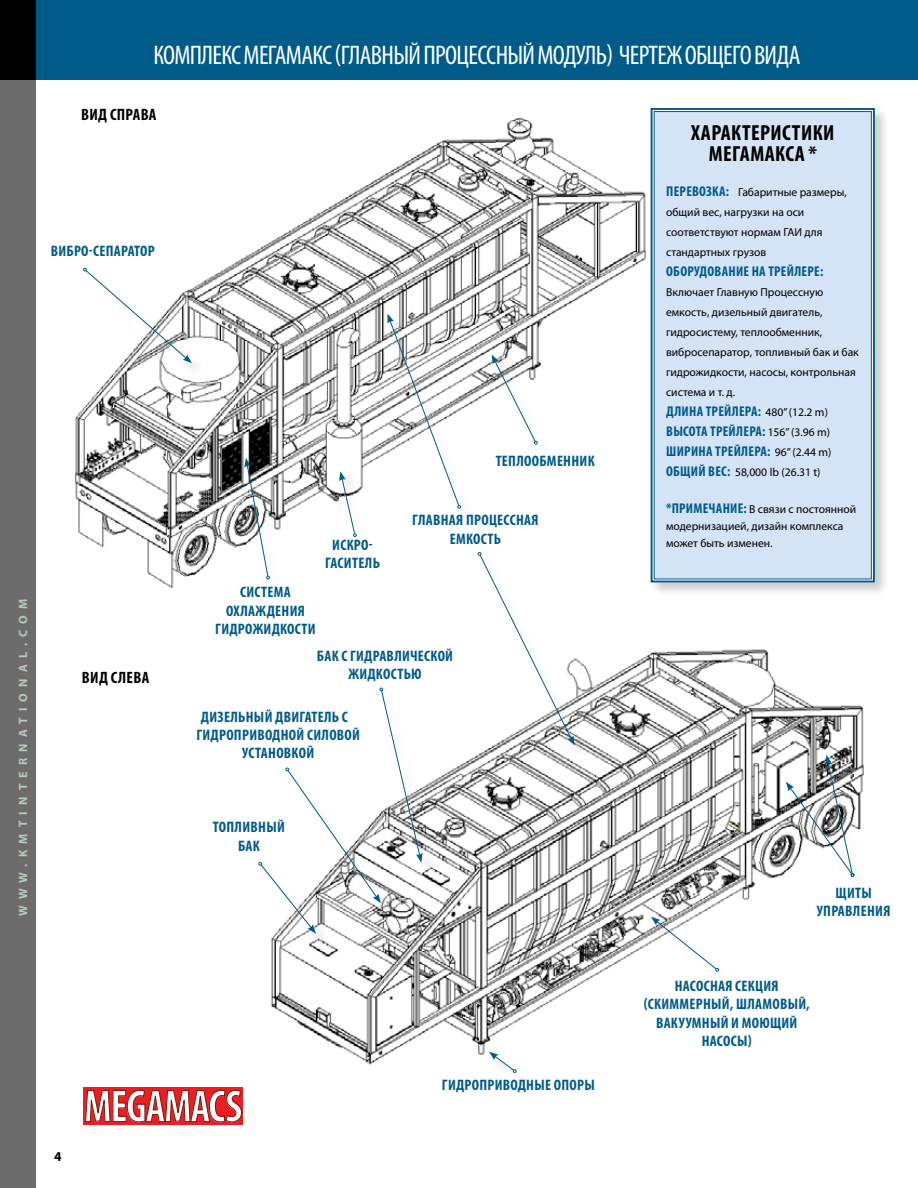
<style>
.page{position:relative;width:918px;height:1188px;background:#fff}
.page>*{position:absolute;margin:0;border:0;box-sizing:border-box;transform-origin:0 0}
.t1{font:700 condensed 46.05px "Myriad Pro";letter-spacing:-.03em;color:#fff;scale:.94 1}
.t2{font:condensed 27px "Myriad Pro";letter-spacing:-.025em;color:#fff}
.t3{font:700 condensed 21.9px/21.1px "Myriad Pro";letter-spacing:.02em;color:#000;text-align:center}
.t4{font:700 condensed 16.5px "Myriad Pro";letter-spacing:.09em;color:#000}
.t5{font:700 condensed 15.3px/18.3px "Myriad Pro";letter-spacing:.02em;color:#005b89;text-align:center}
.t6{font:700 condensed 14.25px/20px "Myriad Pro";letter-spacing:.02em;color:#005b89}
.t7{font:700 13.5px "Myriad Pro";color:#000}
.t8{font:700 12px "Myriad Pro";letter-spacing:.52em;color:#b5cab7}
.t9{font:11.55px/20px "Myriad Pro";color:#000}
.s1{font-weight:700;font-stretch:condensed;font-size:14.25px;color:#005b89}
.s2{font-weight:400;font-stretch:normal;font-size:11.55px;color:#000}
</style>
<div class="page">
<div style="left:36px;top:0;width:882px;height:80px;background:#005b89"></div>
<div style="left:0;top:80px;width:36px;height:1108px;background:#6d6c6d"></div>
<div style="left:0;top:0;width:36px;height:80px;background:#000"></div>
<img style="left:75px;top:118px;width:571px;height:470px">
<img style="left:258px;top:649px;width:606px;height:416px">
<div style="left:83px;top:268px;width:122px;height:109px;background:#000;opacity:.2"></div>
<svg style="left:83px;top:268px;width:109px;height:95px"></svg>
<div style="left:478px;top:552px;width:110px;height:206px;background:#000;opacity:.2"></div>
<svg style="left:478px;top:552px;width:97px;height:193px"></svg>
<div style="left:380px;top:688px;width:57px;height:188px;background:#000;opacity:.2"></div>
<div style="left:259px;top:862px;width:70px;height:85px;background:#000;opacity:.2"></div>
<svg style="left:259px;top:688px;width:164px;height:246px"></svg>
<div style="left:489px;top:1052px;width:41px;height:35px;background:#fff"></div>
<svg style="left:489px;top:1052px;width:27px;height:21px"></svg>
<div style="left:387px;top:314px;width:88px;height:209px;background:#000;opacity:.2"></div>
<svg style="left:387px;top:314px;width:74px;height:195px"></svg>
<div style="left:651px;top:917px;width:82px;height:68px;background:#fff"></div>
<svg style="left:651px;top:917px;width:68px;height:55px"></svg>
<div style="left:786px;top:782px;width:82px;height:108px;background:#fff"></div>
<div style="left:824px;top:755px;width:44px;height:135px;background:#000;opacity:.2"></div>
<svg style="left:786px;top:755px;width:68px;height:122px"></svg>
<div style="left:339px;top:472px;width:31px;height:79px;background:#fff"></div>
<svg style="left:339px;top:471px;width:18px;height:66px"></svg>
<div style="left:491px;top:355px;width:61px;height:103px;background:#fff"></div>
<svg style="left:492px;top:354px;width:46px;height:90px"></svg>
<div style="left:244px;top:458px;width:40px;height:135px;background:#000;opacity:.2"></div>
<svg style="left:244px;top:458px;width:26px;height:121px"></svg>
<div style="left:650px;top:107px;width:239px;height:490px;background:#000;opacity:.2"></div>
<div style="left:650px;top:107px;width:226px;height:476px;background:#d4e3f5"></div>
<div style="left:654px;top:111px;width:218px;height:468px;border:1px solid #005b89"></div>
<div style="left:84px;top:1087px;width:159px;height:38px;background:#ed1d24"></div>
<svg style="left:85px;top:1090px;width:157px;height:33px"></svg>
<p class="t8" style="left:15px;top:916px;width:319px;rotate:-90deg">WWW.kmtinternational.com</p>
<h2 class="t2" style="left:154px;top:39px;width:648px">Комплекс МегаМАКС (Главный Процессный Модуль) Чертеж Общего Вида</h2>
<h3 class="t4" style="left:81px;top:105px;width:77px">Вид справа</h3>
<h3 class="t5" style="left:51px;top:242px;width:98px">Ви бро-сепаратор</h3>
<h3 class="t4" style="left:82px;top:667px;width:69px">Вид слева</h3>
<h3 class="t5" style="left:215px;top:583px;width:100px">Система охлаждения гидрожидкости</h3>
<h3 class="t5" style="left:325px;top:536px;width:56px">Искро&shy;гаситель</h3>
<h3 class="t5" style="left:496px;top:451px;width:100px">Теплообменник</h3>
<h3 class="t5" style="left:412px;top:511px;width:128px">Главная процессная емкость</h3>
<h3 class="t5" style="left:317px;top:647px;width:138px">Бак с гидравлической жидкостью</h3>
<h3 class="t5" style="left:196px;top:707px;width:152px;text-align:left">Дизельный двигатель с гидропри</h3>
<h3 class="t5" style="left:242px;top:726px;width:119px;text-align:left;text-indent:15px">водной силовой установкой</h3>
<h3 class="t5" style="left:213px;top:818px;width:73px">Топливный бак</h3>
<h3 class="t3" style="left:691px;top:122px;width:142px">Характеристики<br>МегаМАКС а *</h3>
<p class="t9" style="left:666px;top:182px;width:182px"><span class="s1">Перевозка:</span> Габаритные размеры, общий вес, нагрузки на оси соответствуют нормам ГАИ для стандартных грузов</p>
<p class="t6" style="left:666px;top:261px;width:159px">Оборудование на трейлере:</p>
<p class="t9" style="left:666px;top:282px;width:194px">Включает Главную Процессную емкость, дизельный двигатель, гидросистему, теплообменник, вибросепаратор, топливный бак и бак гидрожидкости, насосы, контрольная система и т. д.</p>
<p class="t6" style="left:666px;top:401px;width:165px">Длина трейлера: <span class="s2">480” (12.2 m)<br></span>Высота трейлера: <span class="s2">156” (3.96 m)<br></span>Шири</p>
<p class="t6" style="left:699px;top:441px;width:134px">на трейлера: <span class="s2">96” (2.44 m)</span></p>
<p class="t9" style="left:666px;top:462px;width:156px"><span class="s1">Общий вес:</span> 58,000 lb (26.31 t)</p>
<p class="t9" style="left:666px;top:501px;width:192px;line-height:17px"><span class="s1">*Примечание:</span> В связи с постоянной модернизацией, дизайн комплекса может быть изменен.</p>
<h3 class="t5" style="left:817px;top:883px;width:75px">Щиты управления</h3>
<p class="t7" style="left:54px;top:1147px;width:9px">4</p>
<h1 class="t1" style="left:84px;top:1077px;width:170px">MEGAMACS</h1>
<h3 class="t5" style="left:442px;top:1075px;width:31px">Гидропри</h3>
<h3 class="t5" style="left:503px;top:1075px;width:60px">водные опор</h3>
<h3 class="t5" style="left:584px;top:1075px;width:12px">ы</h3>
<h3 class="t5" style="left:675px;top:976px;width:105px">Насосная секция</h3>
<h3 class="t5" style="left:644px;top:995px;width:28px">(скимм</h3>
<h3 class="t5" style="left:690px;top:995px;width:122px">ерный, шламо вый,</h3>
<h3 class="t5" style="left:656px;top:1013px;width:143px">вакуумный и мо ющий</h3>
<h3 class="t5" style="left:702px;top:1031px;width:51px">насосы)</h3>
</div>
